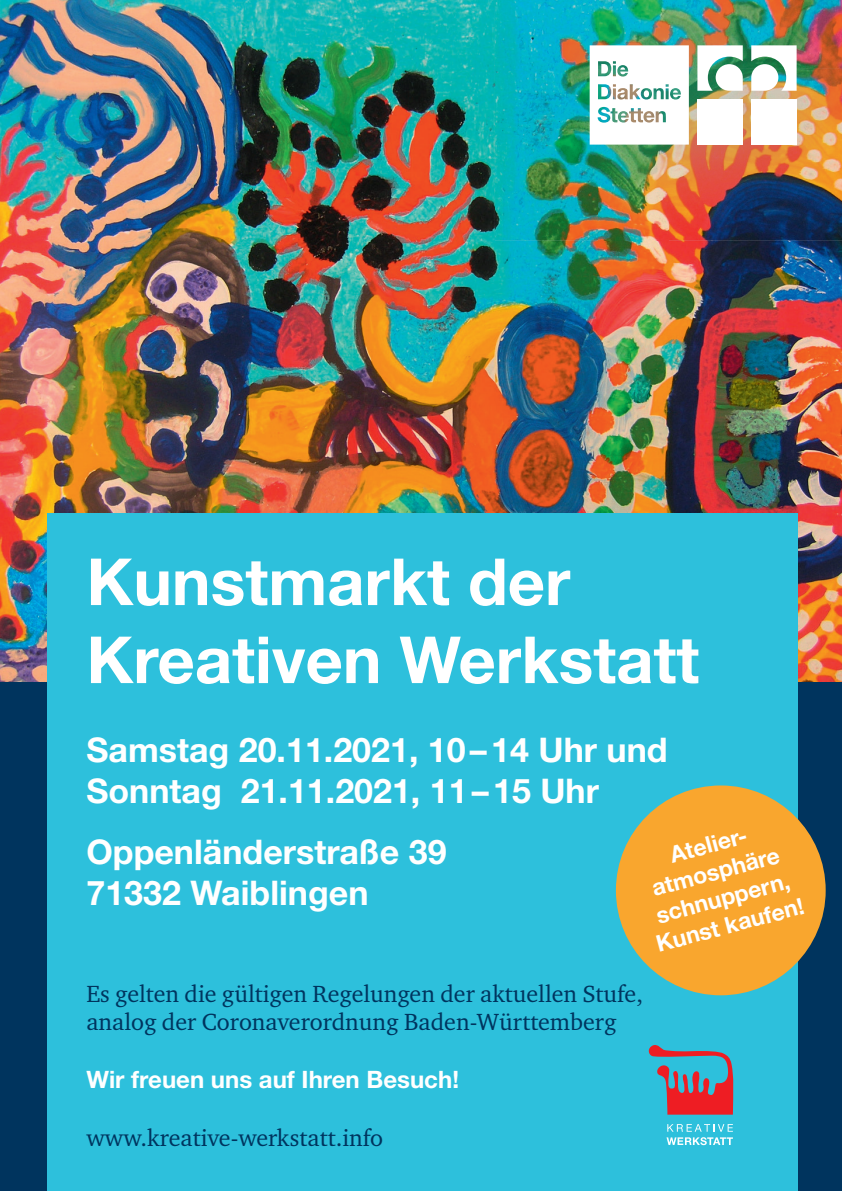
<style>
.page{position:relative;width:842px;height:1191px;background:#fff}
.page>*{position:absolute;margin:0;border:0;box-sizing:border-box;transform-origin:0 0}
.t1{font:700 65px/78px "Helvetica Neue LT Std";color:#fff}
.t2{font:700 34px/40.8px "Helvetica Neue LT Std";color:#fff}
.t3{font:24px/28.8px "Charter ITC Std";color:#00345e}
.t4{font:700 24px "Helvetica Neue LT Std";color:#fff}
.t5{font:700 23px/27.6px "Helvetica Neue LT Std";color:#fff;text-align:center}
</style>
<div class="page">
<img style="left:0;top:0;width:842px;height:682px">
<div style="left:0;top:682px;width:842px;height:509px;background:#00345e"></div>
<div style="left:47px;top:513px;width:750px;height:678px;background:#2dc0dc"></div>
<svg style="left:649px;top:1045px;width:84px;height:69px"></svg>
<svg style="left:667px;top:1124px;width:66px;height:7px"></svg>
<svg style="left:666px;top:1137px;width:67px;height:8px"></svg>
<div style="left:616px;top:785px;width:210px;height:210px;background:#f9a62e;border-radius:50%"></div>
<img style="left:495px;top:0;width:104px;height:240px">
<img style="left:599px;top:0;width:243px;height:68px">
<img style="left:669px;top:68px;width:173px;height:172px">
<img style="left:599px;top:145px;width:70px;height:95px">
<div style="left:751px;top:99px;width:46px;height:46px;background:#fff"></div>
<svg style="left:751px;top:45px;width:46px;height:46px"></svg>
<div style="left:697px;top:99px;width:46px;height:46px;background:#fff"></div>
<svg style="left:697px;top:45px;width:46px;height:46px"></svg>
<svg style="left:590px;top:45px;width:99px;height:100px"></svg>
<h1 class="t1" style="left:86px;top:541px;width:614px">Kunstmarkt der<br>Kreativen Werkstatt</h1>
<h2 class="t2" style="left:86px;top:729px;width:583px">Samstag 20.11.2021, 10 – 14 Uhr und<br>Sonntag 21.11.2021, 11 – 15 Uhr</h2>
<h2 class="t2" style="left:86px;top:831px;width:362px">Oppenländerstraße 39<br>71332 Waiblingen</h2>
<p class="t5" style="left:631px;top:850px;width:153px;rotate:-15deg">Atelier&shy;atmosphäre schnuppern,<br>Kunst kaufen!</p>
<p class="t3" style="left:86px;top:978px;width:558px">Es gelten die gültigen Regelungen der aktuellen Stufe, analog der Coronaverordnung Baden-Württemberg</p>
<p class="t4" style="left:86px;top:1064px;width:374px">Wir freuen uns auf Ihren Besuch!</p>
<p class="t3" style="left:86px;top:1122px;width:298px">www.kreative-werkstatt.info</p>
</div>
